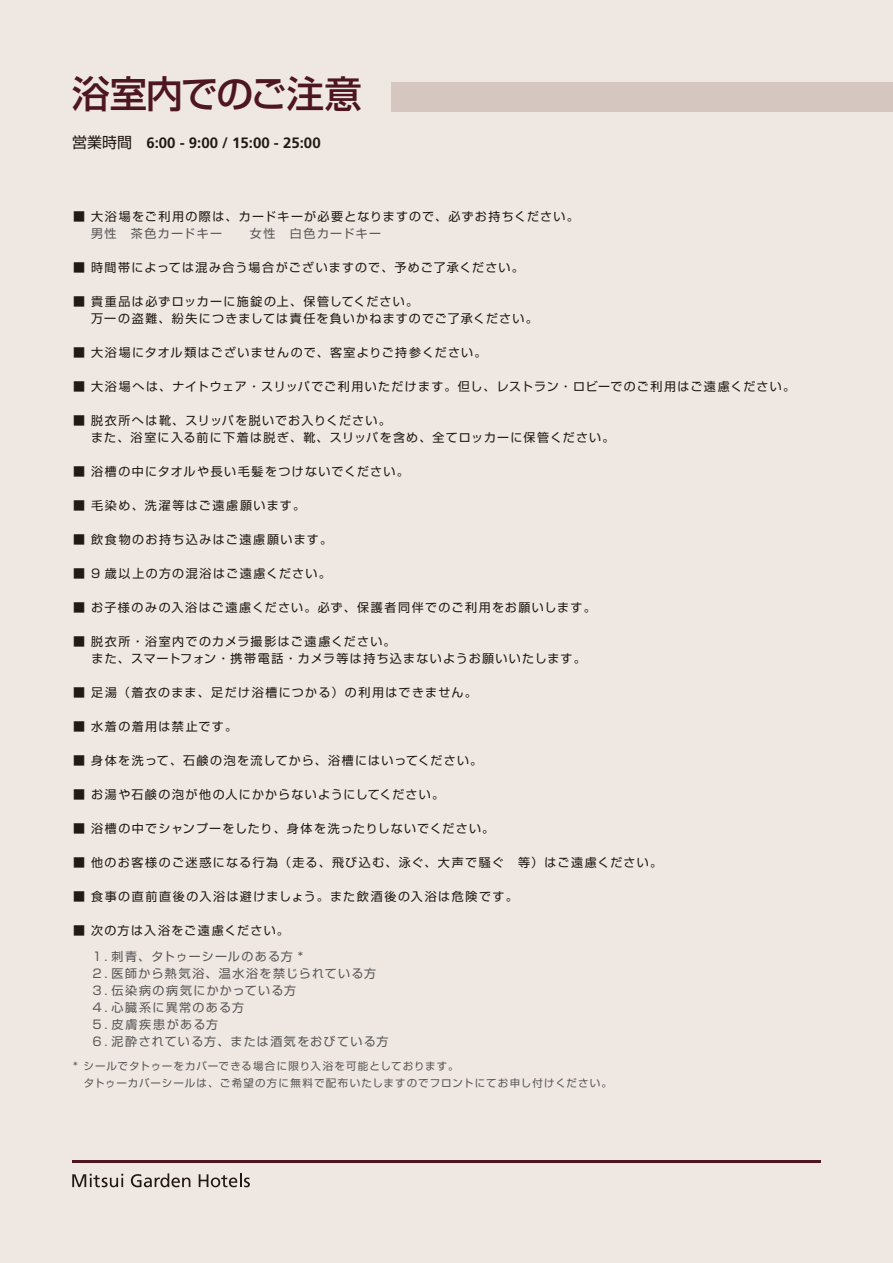
<style>
.page{position:relative;width:893px;height:1263px;background:#eee7e2}
.page>*{position:absolute;margin:0;border:0;box-sizing:border-box;transform-origin:0 0}
.t1{font:500 37.5px "Shin Go Pro";letter-spacing:-.04em;color:#4d1621}
.t2{font:700 15px "Frutiger";color:#221815}
.t3{font:12px/17px "Shin Go Pro";letter-spacing:.105em;color:#221815}
.t4{font:12px/17px "Shin Go Pro";letter-spacing:.115em;color:#595757}
.t5{font:12px "Shin Go Pro";letter-spacing:.13em;color:#221815}
.t6{font:12px "Shin Go Pro";letter-spacing:.125em;color:#221815}
.t7{font:10.5px/17px "Shin Go Pro";letter-spacing:.1em;color:#595757}
.s1{font-family:"Shin Go Pro";font-weight:400}
</style>
<div class="page">
<div style="left:391px;top:82px;width:502px;height:30px;background:#d5c6c0"></div>
<hr style="left:72px;top:1160px;width:749px;height:2px;background:#4d1621">
<svg style="left:72px;top:1174px;width:51px;height:13px"></svg>
<svg style="left:131px;top:1173px;width:59px;height:14px"></svg>
<svg style="left:199px;top:1173px;width:51px;height:14px"></svg>
<h1 class="t1" style="left:72px;top:63px;width:292px">浴室内でのご注意</h1>
<p class="t2" style="left:72px;top:134px;width:250px"><span class="s1">営業時間</span> 6:00 - 9:00 / 15:00 - 25:00</p>
<p class="t3" style="left:73px;top:206px;width:507px">■ 大浴場をご利用の際は、カードキーが必要となりますので、必ずお持ちください。</p>
<p class="t4" style="left:91px;top:223px;width:292px">男性　茶色カードキー　　女性　白色カードキー</p>
<p class="t3" style="left:73px;top:257px;width:452px">■ 時間帯によっては混み合う場合がございますので、予めご了承ください。</p>
<p class="t3" style="left:91px;top:292px;width:448px;text-indent:-18px">■ 貴重品は必ずロッカーに施錠の上、保管してください。<br>万一の盗難、紛失につきましては責任を負いかねますのでご了承ください。</p>
<p class="t3" style="left:73px;top:343px;width:415px">■ 大浴場にタオル類はございませんので、客室よりご持参ください。</p>
<p class="t3" style="left:73px;top:377px;width:723px">■ 大浴場へは、ナイトウェア・スリッパでご利用いただけます。但し、レストラン・ロビーでのご利用はご遠慮ください。</p>
<p class="t3" style="left:91px;top:411px;width:525px;text-indent:-18px">■ 脱衣所へは靴、スリッパを脱いでお入りください。<br>また、浴室に入る前に下着は脱ぎ、靴、スリッパを含め、全てロッカーに保管ください。</p>
<p class="t3" style="left:73px;top:462px;width:337px">■ 浴槽の中にタオルや長い毛髪をつけないでください。</p>
<p class="t5" style="left:73px;top:496px;width:233px">■ 毛染め、洗濯等はご遠慮願います。</p>
<p class="t6" style="left:73px;top:530px;width:260px">■ 飲食物のお持ち込みはご遠慮願います。</p>
<p class="t3" style="left:73px;top:564px;width:259px">■ 9 歳以上の方の混浴はご遠慮ください。</p>
<p class="t3" style="left:73px;top:598px;width:524px">■ お子様のみの入浴はご遠慮ください。必ず、保護者同伴でのご利用をお願いします。</p>
<p class="t3" style="left:73px;top:632px;width:514px">■ 脱衣所・浴室内でのカメラ撮影はご遠慮ください。<br>　 また、スマートフォン・携帯電話・カメラ等は持ち込まないようお願いいたします。</p>
<p class="t3" style="left:73px;top:683px;width:405px">■ 足湯（着衣のまま、足だけ浴槽につかる）の利用はできません。</p>
<p class="t3" style="left:73px;top:717px;width:165px">■ 水着の着用は禁止です。</p>
<p class="t3" style="left:73px;top:751px;width:411px">■ 身体を洗って、石鹸の泡を流してから、浴槽にはいってください。</p>
<p class="t3" style="left:73px;top:785px;width:372px">■ お湯や石鹸の泡が他の人にかからないようにしてください。</p>
<p class="t3" style="left:73px;top:819px;width:422px">■ 浴槽の中でシャンプーをしたり、身体を洗ったりしないでください。</p>
<p class="t3" style="left:73px;top:853px;width:590px">■ 他のお客様のご迷惑になる行為（走る、飛び込む、泳ぐ、大声で騒ぐ　等）はご遠慮ください。</p>
<p class="t5" style="left:73px;top:887px;width:446px">■ 食事の直前直後の入浴は避けましょう。また飲酒後の入浴は危険です。</p>
<p class="t3" style="left:73px;top:921px;width:217px">■ 次の方は入浴をご遠慮ください。</p>
<p class="t4" style="left:91px;top:946px;width:299px">１．刺青、タトゥーシールのある方 *<br>２．医師から熱気浴、温水浴を禁じられている方<br>３．伝染病の病気にかかっている方<br>４．心臓系に異常のある方<br>５．皮膚疾患がある方<br>６．泥酔されている方、または酒気をおびている方</p>
<p class="t7" style="left:84px;top:1056px;width:530px;text-indent:-10px">* シールでタトゥーをカバーできる場合に限り入浴を可能としております。<br>タトゥーカバーシールは、ご希望の方に無料で配布いたしますのでフロントにてお申し付けください。</p>
</div>
